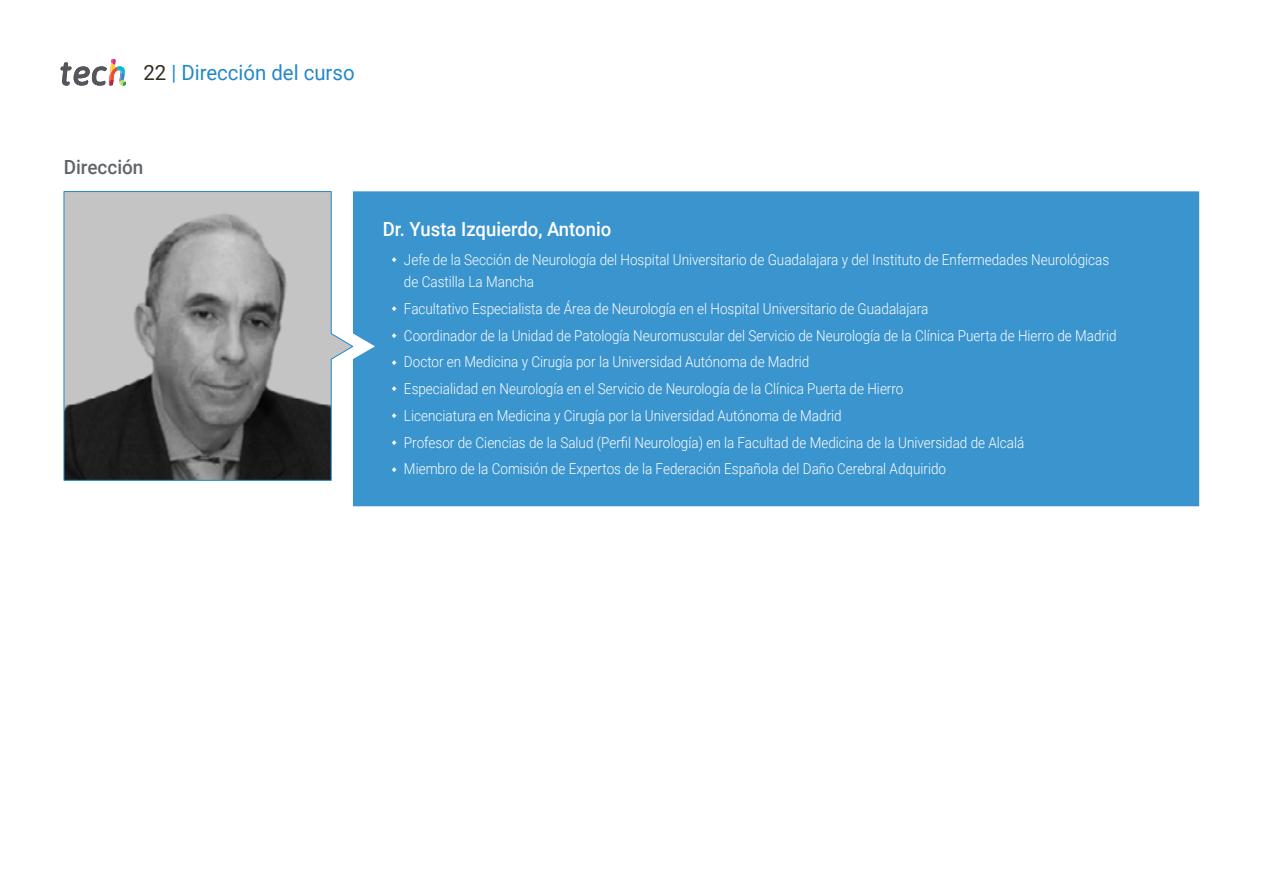
<style>
.page{position:relative;width:1263px;height:893px;background:#fff}
.page>*{position:absolute;margin:0;border:0;box-sizing:border-box;transform-origin:0 0}
.t1{font:21px "Roboto";color:#2488c9}
.t2{font:500 19.5px "Roboto";color:#fff;scale:.95 1}
.t3{font:500 19.5px "Roboto";color:#61646a}
.t4{font:300 15px/26.7px "Roboto";color:#fff;scale:.9 1}
.s1{color:#312e20}
</style>
<div class="page">
<div style="left:353px;top:191px;width:846px;height:315px;background:#3a94ce"></div>
<svg style="left:64px;top:191px;width:289px;height:290px"></svg>
<svg style="left:61px;top:59px;width:65px;height:27px"></svg>
<svg style="left:392px;top:257px;width:5px;height:5px"></svg>
<svg style="left:392px;top:306px;width:5px;height:5px"></svg>
<svg style="left:392px;top:333px;width:5px;height:5px"></svg>
<svg style="left:392px;top:360px;width:5px;height:5px"></svg>
<svg style="left:392px;top:386px;width:5px;height:5px"></svg>
<svg style="left:392px;top:413px;width:5px;height:5px"></svg>
<svg style="left:392px;top:440px;width:5px;height:5px"></svg>
<svg style="left:392px;top:467px;width:5px;height:5px"></svg>
<h1 class="t1" style="left:144px;top:57px;width:213px"><span class="s1">22</span> | Dirección del curso</h1>
<h2 class="t3" style="left:64px;top:154px;width:81px">Dirección</h2>
<h2 class="t2" style="left:383px;top:215px;width:242px">Dr. Yusta Izquierdo, Antonio</h2>
<p class="t4" style="left:404px;top:247px;width:785px;line-height:22.5px">Jefe de la Sección de Neurología del Hospital Universitario de Guadalajara y del Instituto de Enfermedades Neurológicas de Castilla La Mancha</p>
<p class="t4" style="left:404px;top:294px;width:793px">Facultativo Especialista de Área de Neurología en el Hospital Universitario de Guadalajara<br>Coordinador de la Unidad de Patología Neuromuscular del Servicio de Neurología de la Clínica Puerta de Hierro de Madrid Doctor en Medicina y Cirugía por la Universidad Autónoma de Madrid<br>Especialidad en Neurología en el Servicio de Neurología de la Clínica Puerta de Hierro<br>Licenciatura en Medicina y Cirugía por la Universidad Autónoma de Madrid<br>Profesor de Ciencias de la Salud (Perfil Neurología) en la Facultad de Medicina de la Universidad de Alcalá<br>Miembro de la Comisión de Expertos de la Federación Española del Daño Cerebral Adquirido</p>
</div>
